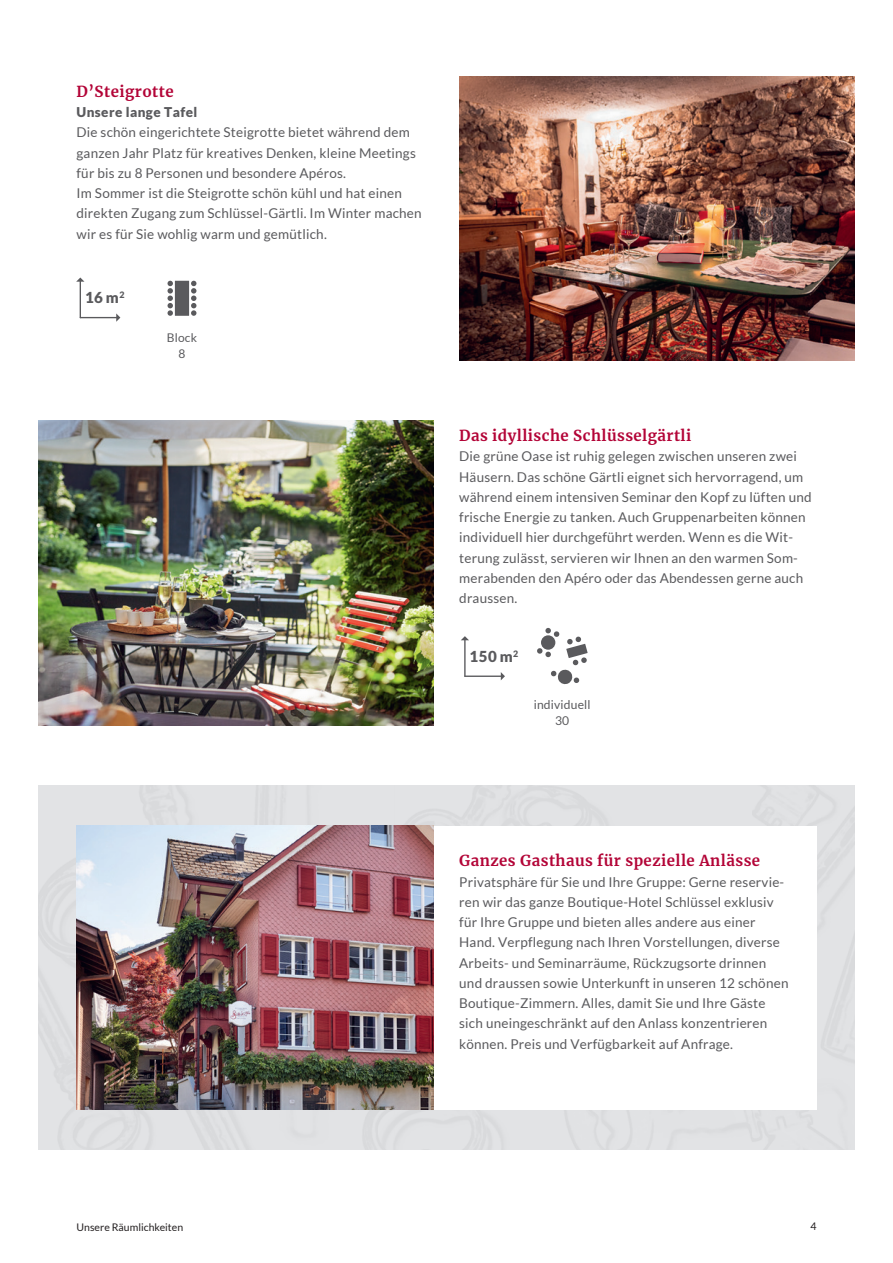
<style>
.page{position:relative;width:893px;height:1263px;background:#fff}
.page>*{position:absolute;margin:0;border:0;box-sizing:border-box;transform-origin:0 0}
.t1{font:900 15.15px "Lato";color:#5a5a5d}
.t2{font:700 15px "Merriweather";letter-spacing:.03em;color:#b30437}
.t3{font:700 13.8px "Lato";color:#5a5a5d}
.t4{font:13.5px/20.2px "Lato";letter-spacing:.015em;color:#5a5a5d}
.t5{font:900 13.5px "Lato";letter-spacing:.03em;color:#5a5a5d}
.t6{font:12.15px/16.6px "Lato";letter-spacing:.015em;color:#5a5a5d;text-align:center}
.t7{font:12px/16.5px "Lato";letter-spacing:.015em;color:#5a5a5d;text-align:center}
.t8{font:10.5px "Lato";color:#231f20}
</style>
<div class="page">
<img style="left:459px;top:77px;width:396px;height:283px">
<hr style="left:80px;top:317px;width:37px;height:1px;background:#5a5a5d">
<svg style="left:116px;top:313px;width:4px;height:9px"></svg>
<hr style="left:80px;top:281px;width:1px;height:37px;background:#5a5a5d">
<svg style="left:76px;top:277px;width:8px;height:5px"></svg>
<svg style="left:168px;top:281px;width:5px;height:35px"></svg>
<div style="left:175px;top:281px;width:14px;height:35px;background:#5a5a5d"></div>
<svg style="left:191px;top:281px;width:5px;height:35px"></svg>
<img style="left:38px;top:421px;width:396px;height:305px">
<div style="left:541px;top:635px;width:14px;height:15px;background:#5a5a5d;border-radius:50%"></div>
<svg style="left:545px;top:628px;width:15px;height:9px"></svg>
<svg style="left:537px;top:648px;width:14px;height:9px"></svg>
<svg style="left:557px;top:669px;width:22px;height:16px"></svg>
<svg style="left:551px;top:670px;width:6px;height:7px"></svg>
<div style="left:572px;top:659px;width:7px;height:6px;background:#5a5a5d;border-radius:2px"></div>
<svg style="left:566px;top:636px;width:22px;height:27px"></svg>
<hr style="left:465px;top:675px;width:36px;height:2px;background:#5a5a5d">
<svg style="left:501px;top:672px;width:4px;height:8px"></svg>
<hr style="left:464px;top:640px;width:2px;height:36px;background:#5a5a5d">
<svg style="left:461px;top:636px;width:8px;height:4px"></svg>
<img style="left:38px;top:785px;width:817px;height:365px">
<img style="left:77px;top:826px;width:357px;height:283px">
<div style="left:434px;top:826px;width:382px;height:283px;background:#fff"></div>
<p class="t2" style="left:77px;top:81px;width:99px">D’Steigrotte</p>
<p class="t5" style="left:77px;top:104px;width:122px">Unsere lange Tafel</p>
<p class="t4" style="left:77px;top:122px;width:347px">Die schön eingerichtete Steigrotte bietet während dem ganzen Jahr Platz für kreatives Denken, kleine Meetings für bis zu 8 Personen und besondere Apéros.<br>Im Sommer ist die Steigrotte schön kühl und hat einen direkten Zugang zum Schlüssel-Gärtli. Im Winter machen wir es für Sie wohlig warm und gemütlich.</p>
<p class="t1" style="left:85px;top:289px;width:41px">16 m<sup>2</sup></p>
<p class="t3" style="left:92px;top:291px;width:18px">m<sup>2</sup></p>
<p class="t7" style="left:167px;top:329px;width:32px">Block<br>8</p>
<p class="t2" style="left:459px;top:425px;width:234px">Das idyllische Schlüsselgärtli</p>
<p class="t4" style="left:459px;top:446px;width:354px">Die grüne Oase ist ruhig gelegen zwischen unseren zwei Häusern. Das schöne Gärtli eignet sich hervorragend, um während einem intensiven Seminar den Kopf zu lüften und frische Energie zu tanken. Auch Gruppenarbeiten können individuell hier durchgeführt werden. Wenn es die Wit&shy;terung zulässt, servieren wir Ihnen an den warmen Som&shy;merabenden den Apéro oder das Abendessen gerne auch draussen.</p>
<p class="t1" style="left:470px;top:648px;width:50px">150 m<sup>2</sup></p>
<p class="t3" style="left:477px;top:649px;width:18px">m<sup>2</sup></p>
<p class="t6" style="left:534px;top:696px;width:58px">individuell<br>30</p>
<p class="t2" style="left:459px;top:850px;width:302px">Ganzes Gasthaus für spezielle Anlässe</p>
<p class="t4" style="left:459px;top:871px;width:331px">Privatsphäre für Sie und Ihre Gruppe: Gerne reservie&shy;ren wir das ganze Boutique-Hotel Schlüssel exklusiv für Ihre Gruppe und bieten alles andere aus einer Hand. Verpflegung nach Ihren Vorstellungen, diverse Arbeits- und Seminarräume, Rückzugsorte drinnen und draussen sowie Unterkunft in unseren 12 schönen Boutique-Zimmern. Alles, damit Sie und Ihre Gäste sich uneingeschränkt auf den Anlass konzentrieren können. Preis und Verfügbarkeit auf Anfrage.</p>
<p class="t8" style="left:77px;top:1221px;width:108px">Unsere Räumlichkeiten</p>
<p class="t8" style="left:810px;top:1220px;width:8px">4</p>
</div>
